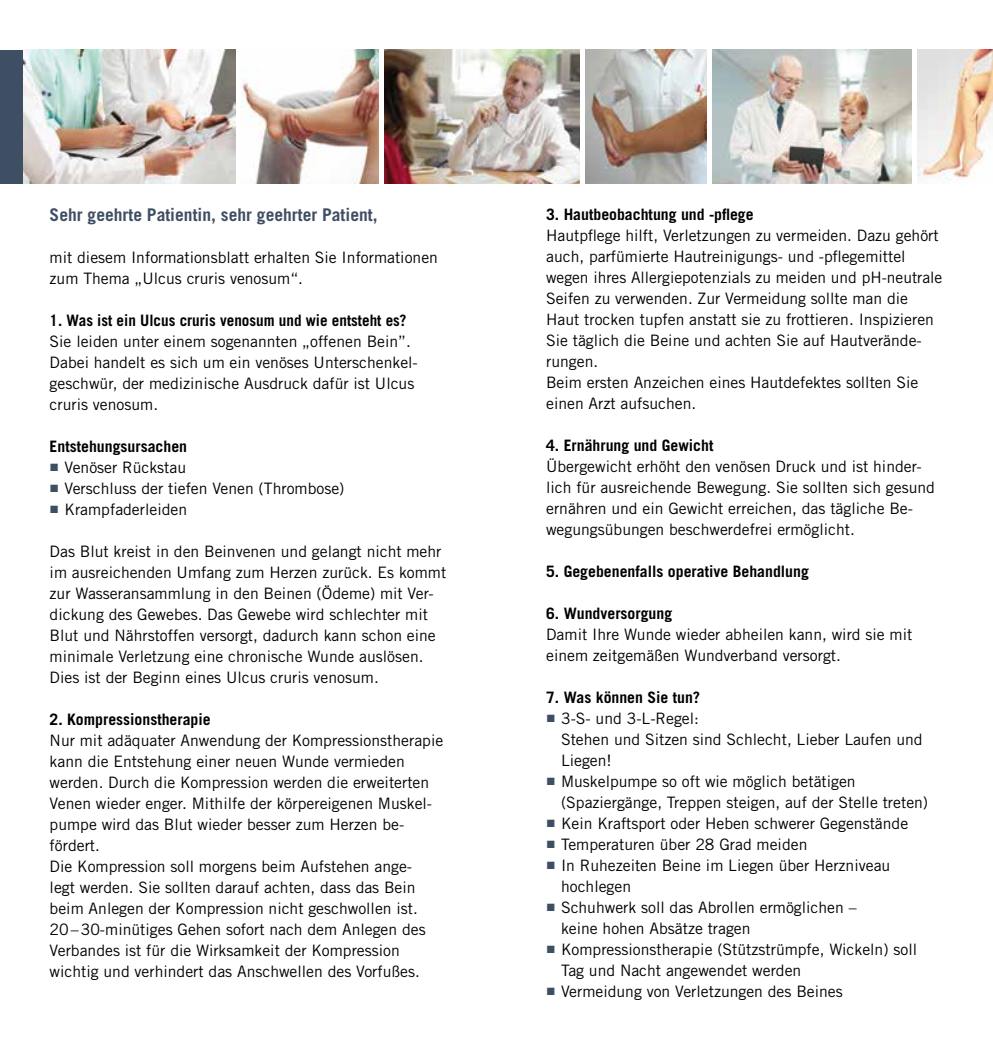
<style>
.page{position:relative;width:993px;height:1042px;background:#fff}
.page>*{position:absolute;margin:0;border:0;box-sizing:border-box;transform-origin:0 0}
.t1{font:700 17.5px "Trade Gothic LT Std";color:#3f4f63}
.t2{font:15.75px/21px "Trade Gothic LT Std";color:#000}
.t3{font:700 15.75px "Trade Gothic LT Std";color:#000}
.t4{font:700 15.75px "Trade Gothic LT Std";color:#000;scale:.96 1}
.s1{font-family:"Arial";color:#3f4f63}
</style>
<div class="page">
<img style="left:585px;top:50px;width:121px;height:134px">
<div style="left:0;top:50px;width:23px;height:134px;background:#3f4f63"></div>
<img style="left:242px;top:50px;width:136px;height:134px">
<img style="left:917px;top:50px;width:75px;height:134px">
<img style="left:23px;top:50px;width:212px;height:134px">
<img style="left:384px;top:50px;width:195px;height:134px">
<img style="left:712px;top:50px;width:199px;height:134px">
<p class="t1" style="left:50px;top:204px;width:329px">Sehr geehrte Patientin, sehr geehrter Patient,</p>
<p class="t2" style="left:50px;top:247px;width:390px">mit diesem Informationsblatt erhalten Sie Informationen zum Thema „Ulcus cruris venosum“.</p>
<p class="t4" style="left:50px;top:311px;width:373px">1. Was ist ein Ulcus cruris venosum und wie entsteht es?</p>
<p class="t2" style="left:50px;top:331px;width:368px">Sie leiden unter einem sogenannten „offenen Bein”.<br>Dabei handelt es sich um ein venöses Unterschenkel&shy;geschwür, der medizinische Ausdruck dafür ist Ulcus cruris venosum.</p>
<p class="t3" style="left:50px;top:437px;width:139px">Entstehungsursachen</p>
<p class="t2" style="left:50px;top:457px;width:138px"><span class="s1">■</span> Venöser Rückstau</p>
<p class="t2" style="left:50px;top:478px;width:296px"><span class="s1">■</span> Verschluss der tiefen Venen (Thrombose)</p>
<p class="t2" style="left:50px;top:499px;width:139px"><span class="s1">■</span> Krampfaderleiden</p>
<p class="t2" style="left:50px;top:541px;width:398px">Das Blut kreist in den Beinvenen und gelangt nicht mehr im ausreichenden Umfang zum Herzen zurück. Es kommt zur Wasseransammlung in den Beinen (Ödeme) mit Ver&shy;dickung des Gewebes. Das Gewebe wird schlechter mit Blut und Nährstoffen versorgt, dadurch kann schon eine minimale Verletzung eine chronische Wunde auslösen.<br>Dies ist der Beginn eines Ulcus cruris venosum.</p>
<p class="t3" style="left:50px;top:710px;width:162px">2. Kompressionstherapie</p>
<p class="t2" style="left:50px;top:730px;width:395px">Nur mit adäquater Anwendung der Kompressionstherapie kann die Entstehung einer neuen Wunde vermieden werden. Durch die Kompression werden die erweiterten Venen wieder enger. Mithilfe der körpereigenen Muskel&shy;pumpe wird das Blut wieder besser zum Herzen be&shy;fördert.<br>Die Kompression soll morgens beim Aufstehen ange-<br>legt werden. Sie sollten darauf achten, dass das Bein beim Anlegen der Kompression nicht geschwollen ist.<br>20–30-minütiges Gehen sofort nach dem Anlegen des Verbandes ist für die Wirksamkeit der Kompression wichtig und verhindert das Anschwellen des Vorfußes.</p>
<p class="t3" style="left:546px;top:204px;width:209px">3. Hautbeobachtung und -pflege</p>
<p class="t2" style="left:546px;top:224px;width:397px">Hautpflege hilft, Verletzungen zu vermeiden. Dazu gehört auch, parfümierte Hautreinigungs- und -pflegemittel wegen ihres Allergiepotenzials zu meiden und pH-neutrale Seifen zu verwenden. Zur Vermeidung sollte man die Haut trocken tupfen anstatt sie zu frottieren. Inspizieren Sie täglich die Beine und achten Sie auf Hautverände&shy;rungen.<br>Beim ersten Anzeichen eines Hautdefektes sollten Sie einen Arzt aufsuchen.</p>
<p class="t3" style="left:546px;top:435px;width:169px">4. Ernährung und Gewicht</p>
<p class="t2" style="left:546px;top:455px;width:390px">Übergewicht erhöht den venösen Druck und ist hinder&shy;lich für ausreichende Bewegung. Sie sollten sich gesund ernähren und ein Gewicht erreichen, das tägliche Be&shy;wegungsübungen beschwerdefrei ermöglicht.</p>
<p class="t3" style="left:546px;top:561px;width:264px">5. Gegebenenfalls operative Behandlung</p>
<p class="t3" style="left:546px;top:603px;width:127px">6. Wundversorgung</p>
<p class="t2" style="left:546px;top:623px;width:367px">Damit Ihre Wunde wieder abheilen kann, wird sie mit einem zeitgemäßen Wundverband versorgt.</p>
<p class="t3" style="left:546px;top:687px;width:155px">7. Was können Sie tun?</p>
<p class="t2" style="left:561px;top:707px;width:363px;text-indent:-15px"><span class="s1">■</span> 3-S- und 3-L-Regel:<br>Stehen und Sitzen sind Schlecht, Lieber Laufen und<br>Liegen!</p>
<p class="t2" style="left:561px;top:770px;width:368px;text-indent:-15px"><span class="s1">■</span> Muskelpumpe so oft wie möglich betätigen (Spaziergänge, Treppen steigen, auf der Stelle treten)</p>
<p class="t2" style="left:546px;top:812px;width:363px"><span class="s1">■</span> Kein Kraftsport oder Heben schwerer Gegenstände</p>
<p class="t2" style="left:546px;top:833px;width:263px"><span class="s1">■</span> Temperaturen über 28 Grad meiden</p>
<p class="t2" style="left:561px;top:854px;width:331px;text-indent:-15px"><span class="s1">■</span> In Ruhezeiten Beine im Liegen über Herzniveau hochlegen</p>
<p class="t2" style="left:561px;top:896px;width:297px;text-indent:-15px"><span class="s1">■</span> Schuhwerk soll das Abrollen ermöglichen – keine hohen Absätze tragen</p>
<p class="t2" style="left:561px;top:938px;width:357px;text-indent:-15px"><span class="s1">■</span> Kompressionstherapie (Stützstrümpfe, Wickeln) soll<br>Tag und Nacht angewendet werden</p>
<p class="t2" style="left:546px;top:980px;width:298px"><span class="s1">■</span> Vermeidung von Verletzungen des Beines</p>
</div>
